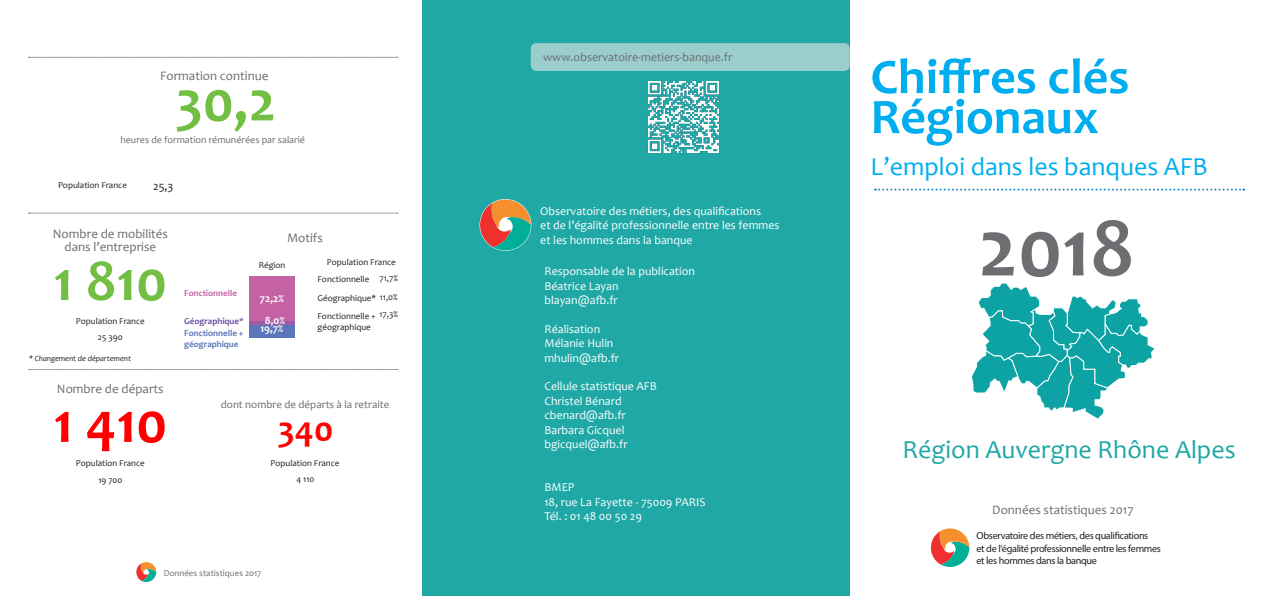
<style>
.page{position:relative;width:1276px;height:596px;background:#fff}
.page>*{position:absolute;margin:0;border:0;box-sizing:border-box;transform-origin:0 0}
.chiffres_familles{font:700 83px "Candara";color:#6d6e71}
.chiffres_familles-2{font:700 58px "Candara";color:#72bf44}
.chiffres_familles-3{font:700 58px "Candara";color:#f00}
.titre_couv{font:700 50px "Candara";color:#00aeef}
.chiffres_familles-4{font:700 36px "Candara";color:#f00}
.ss_titre_couv{font:26px "Candara";color:#00aeef}
.région{font:26px "Candara";color:#1fa8a6}
.theme{font:13px/13px "Candara";color:#6c6d70;text-align:center}
.chiffres_familles-5{font:13px "Candara";color:#6d6e71}
.contacts{font:12px/14.4px "Candara";color:#fff}
.contacts-2{font:12px "Candara";color:#6c6d70}
.t1{font:12px "Candara";color:#231f20}
.ss_theme{font:11px "Candara";color:#6c6d70}
.t2{font:700 11px "Candara";color:#fff}
.t3{font:10.2px/12.3px "Myriad Pro";letter-spacing:-.03em;color:#231f20}
.txt{font:10px "Candara";color:#6c6d70}
.txt_france{font:9px "Candara";color:#231f20}
.legende{font:9px/10.8px "Candara";color:#231f20}
.legende-2{font:700 9px/10.8px "Candara";color:#5976ba}
.chiffre_france{font:9px "Candara";color:#231f20}
.chiffres_familles-6{font:9px "Candara";color:#6d6e71}
.legende-3{font:700 9px "Candara";color:#6850a1}
.legende-4{font:700 9px "Candara";color:#c461a6}
.txt_france-2{font:italic 8px "Candara";color:#231f20}
</style>
<div class="page">
<svg style="left:971px;top:283px;width:183px;height:136px"></svg>
<svg style="left:930px;top:528px;width:39px;height:38px"></svg>
<svg style="left:29px;top:57px;width:369px;height:1px"></svg>
<svg style="left:875px;top:188px;width:369px;height:2px"></svg>
<svg style="left:29px;top:213px;width:369px;height:1px"></svg>
<svg style="left:29px;top:369px;width:369px;height:1px"></svg>
<div style="left:422px;top:0;width:427px;height:595px;background:#1fa8a6"></div>
<svg style="left:136px;top:562px;width:20px;height:19px"></svg>
<div style="left:531px;top:43px;width:319px;height:28px;background:#9bcdcd;border-radius:6px"></div>
<svg style="left:479px;top:199px;width:52px;height:51px"></svg>
<img style="left:648px;top:81px;width:71px;height:72px">
<div style="left:249px;top:325px;width:46px;height:12px;background:#5a76ba"></div>
<div style="left:249px;top:320px;width:46px;height:5px;background:#9c5da5"></div>
<div style="left:249px;top:276px;width:46px;height:44px;background:#c561a5"></div>
<p class="theme" style="left:160px;top:69px;width:110px">Formation continue</p>
<p class="chiffres_familles-2" style="left:175px;top:65px;width:102px">30,2</p>
<p class="txt" style="left:120px;top:134px;width:186px">heures de formation rémunérées par salarié</p>
<p class="txt_france" style="left:58px;top:179px;width:70px">Population France</p>
<p class="t1" style="left:153px;top:178px;width:22px">25,3</p>
<p class="theme" style="left:53px;top:226px;width:117px">Nombre de mobilités dans l’entreprise</p>
<p class="theme" style="left:287px;top:231px;width:37px">Motifs</p>
<p class="chiffres_familles-2" style="left:54px;top:244px;width:115px">1 810</p>
<p class="txt_france" style="left:76px;top:315px;width:70px">Population France</p>
<p class="chiffre_france" style="left:98px;top:331px;width:26px">25 390</p>
<p class="txt_france-2" style="left:29px;top:353px;width:103px">* Changement de département</p>
<p class="theme" style="left:57px;top:381px;width:108px">Nombre de départs</p>
<p class="txt_france" style="left:259px;top:259px;width:28px">Région</p>
<p class="txt_france" style="left:327px;top:256px;width:70px">Population France</p>
<p class="legende-4" style="left:184px;top:287px;width:54px">Fonctionnelle</p>
<p class="t2" style="left:260px;top:291px;width:26px">72,2%</p>
<p class="legende-3" style="left:184px;top:315px;width:61px">Géographique*</p>
<p class="legende-2" style="left:184px;top:327px;width:61px">Fonctionnelle + géographique</p>
<p class="t2" style="left:265px;top:313px;width:22px">8,0%</p>
<p class="t2" style="left:260px;top:321px;width:25px">19,7%</p>
<p class="legende" style="left:317px;top:273px;width:53px">Fonctionnelle</p>
<p class="chiffre_france" style="left:379px;top:272px;width:20px">71,7%</p>
<p class="chiffre_france" style="left:379px;top:308px;width:20px">17,3%</p>
<p class="legende" style="left:317px;top:292px;width:82px">Géographique* 11,0%</p>
<p class="legende" style="left:317px;top:310px;width:60px">Fonctionnelle + géographique</p>
<p class="ss_theme" style="left:221px;top:397px;width:170px">dont nombre de départs à la retraite</p>
<p class="chiffres_familles-3" style="left:54px;top:386px;width:115px">1 410</p>
<p class="chiffres_familles-4" style="left:278px;top:406px;width:57px">340</p>
<p class="txt_france" style="left:76px;top:457px;width:70px">Population France</p>
<p class="txt_france" style="left:271px;top:457px;width:70px">Population France</p>
<p class="chiffre_france" style="left:98px;top:474px;width:26px">19 700</p>
<p class="chiffre_france" style="left:296px;top:473px;width:19px">4 110</p>
<p class="chiffres_familles-6" style="left:164px;top:567px;width:99px">Données statistiques 2017</p>
<p class="contacts-2" style="left:543px;top:49px;width:191px">www.observatoire-metiers-banque.fr</p>
<p class="contacts" style="left:540px;top:203px;width:241px">Observatoire des métiers, des qualifications<br>et de l’égalité professionnelle entre les femmes et les hommes dans la banque</p>
<p class="contacts" style="left:544px;top:264px;width:152px">Responsable de la publication</p>
<p class="contacts" style="left:544px;top:278px;width:76px">Béatrice Layan</p>
<p class="contacts" style="left:544px;top:292px;width:75px">blayan@afb.fr</p>
<p class="contacts" style="left:544px;top:321px;width:57px">Réalisation</p>
<p class="contacts" style="left:544px;top:336px;width:71px">Mélanie Hulin</p>
<p class="contacts" style="left:544px;top:350px;width:76px">mhulin@afb.fr</p>
<p class="contacts" style="left:544px;top:379px;width:114px">Cellule statistique AFB<br>Christel Bénard cbenard@afb.fr</p>
<p class="contacts" style="left:544px;top:422px;width:85px">Barbara Gicquel bgicquel@afb.fr</p>
<p class="contacts" style="left:544px;top:480px;width:163px">BMEP<br>18, rue La Fayette - 75009 PARIS</p>
<p class="contacts" style="left:544px;top:508px;width:99px">Tél. : 01 48 00 50 29</p>
<p class="titre_couv" style="left:870px;top:45px;width:260px">Chiffres clés</p>
<p class="titre_couv" style="left:870px;top:85px;width:230px">Régionaux</p>
<p class="ss_titre_couv" style="left:870px;top:150px;width:339px">L’emploi dans les banques AFB</p>
<p class="chiffres_familles" style="left:978px;top:196px;width:158px">2018</p>
<p class="région" style="left:902px;top:433px;width:335px">Région Auvergne Rhône Alpes</p>
<p class="chiffres_familles-5" style="left:992px;top:501px;width:143px">Données statistiques 2017</p>
<p class="t3" style="left:976px;top:529px;width:186px">Observatoire des métiers, des qualifications<br>et de l’égalité professionnelle entre les femmes et les hommes dans la banque</p>
</div>
